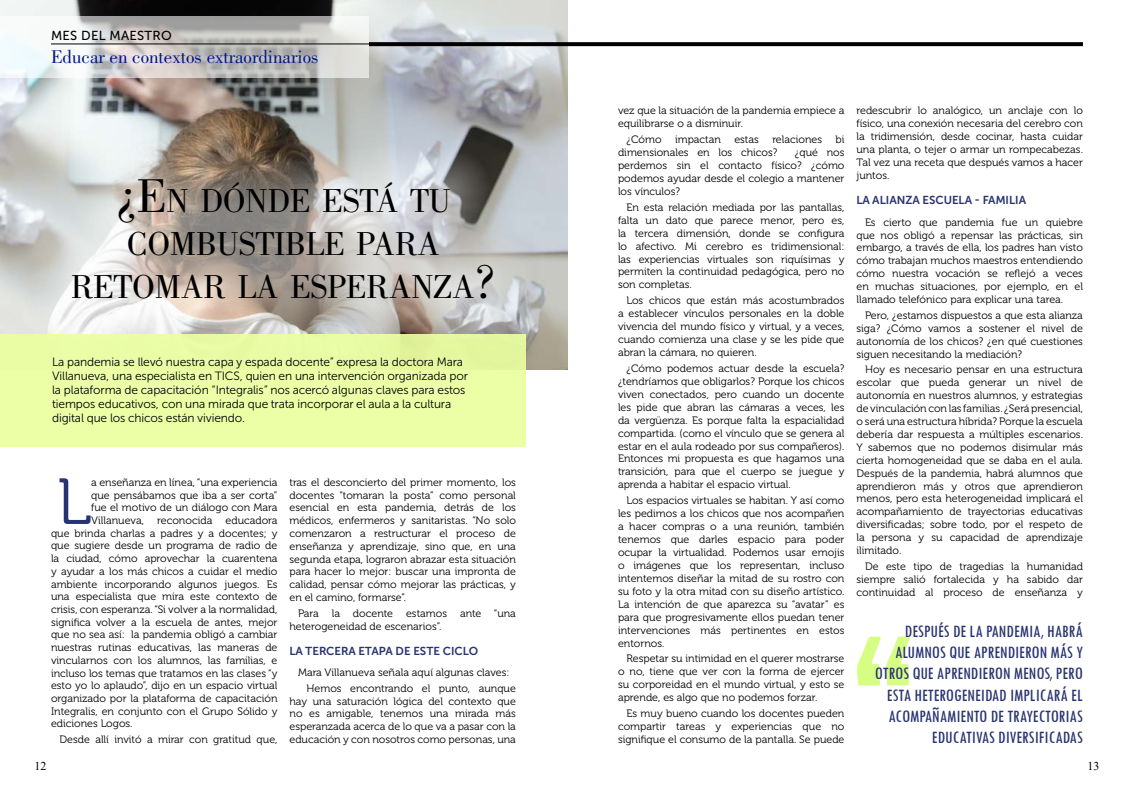
<style>
.page{position:relative;width:1134px;height:794px;background:#fff}
.page>*{position:absolute;margin:0;border:0;box-sizing:border-box;transform-origin:0 0}
.t1{font:64.9px "Museo 300";color:#283371}
.t2{font:34.3px/43px "Bodoni Std";letter-spacing:-.015em;color:#000;text-align:center}
.t3{font:19px "Bodoni Std";color:#001689}
.t4{font:condensed 18px/21.2px "Tw Cen";color:#283371;text-align:right}
.t5{font:13px "Museo Sans 500";letter-spacing:.02em;color:#000}
.t6{font:12px/14px "Museo Sans Cyrl 300";letter-spacing:-.01em;color:#000}
.t7{font:12px "Times New Roman";color:#000}
.t8{font:11.5px "Museo Sans Cyrl W03 700";color:#283371}
.t9{font:10.7px/12.9px "Museo 300";color:#000;text-align:justify}
.s1{font-size:49px}
</style>
<div class="page">
<img style="left:0;top:0;width:567px;height:370px">
<svg style="left:0;top:16px;width:369px;height:62px"></svg>
<hr style="left:51px;top:44px;width:465px;height:1px;background:#000">
<svg style="left:369px;top:42px;width:714px;height:4px;background:#090909"></svg>
<div style="left:0;top:334px;width:526px;height:112px;background:#ebffa1"></div>
<div style="left:30px;top:138px;width:505px;height:203px;background:#fff;opacity:.49"></div>
<svg style="left:857px;top:636px;width:52px;height:49px"></svg>
<p class="t5" style="left:51px;top:28px;width:122px">MES DEL MAESTRO</p>
<h3 class="t3" style="left:51px;top:46px;width:269px">Educar en contextos extraordinarios</h3>
<h2 class="t2" style="left:71px;top:180px;width:427px"><span class="s1">¿E</span>N DÓNDE ESTÁ TU<br>COMBUSTIBLE PARA<br>RETOMAR LA ESPERANZA<span class="s1">?</span></h2>
<p class="t6" style="left:52px;top:355px;width:417px">La pandemia se llevó nuestra capa y espada docente” expresa la doctora Mara Villanueva, una especialista en TICS, quien en una intervención organizada por la plataforma de capacitación “Integralis” nos acercó algunas claves para estos tiempos educativos, con una mirada que trata incorporar el aula a la cultura digital que los chicos están viviendo.</p>
<h1 class="t1" style="left:57px;top:466px;width:36px">L</h1>
<p class="t9" style="left:91px;top:476px;width:188px">a enseñanza en línea, “una experiencia</p>
<p class="t9" style="left:91px;top:488px;width:188px">que pensábamos que iba a ser corta”</p>
<p class="t9" style="left:91px;top:501px;width:188px">fue el motivo de un diálogo con Mara</p>
<p class="t9" style="left:91px;top:514px;width:188px">Villanueva, reconocida educadora</p>
<p class="t9" style="left:51px;top:527px;width:228px">que brinda charlas a padres y a docentes; y</p>
<p class="t9" style="left:51px;top:539px;width:228px">que sugiere desde un programa de radio de</p>
<p class="t9" style="left:51px;top:552px;width:228px">la ciudad, cómo aprovechar la cuarentena</p>
<p class="t9" style="left:51px;top:565px;width:228px">y ayudar a los más chicos a cuidar el medio</p>
<p class="t9" style="left:51px;top:577px;width:228px">ambiente incorporando algunos juegos. Es</p>
<p class="t9" style="left:51px;top:590px;width:228px">una especialista que mira este contexto de</p>
<p class="t9" style="left:51px;top:603px;width:228px">crisis, con esperanza. “Si volver a la normalidad,</p>
<p class="t9" style="left:51px;top:616px;width:228px">significa volver a la escuela de antes, mejor</p>
<p class="t9" style="left:51px;top:628px;width:228px">que no sea así: la pandemia obligó a cambiar</p>
<p class="t9" style="left:51px;top:641px;width:228px">nuestras rutinas educativas, las maneras de</p>
<p class="t9" style="left:51px;top:654px;width:228px">vincularnos con los alumnos, las familias, e</p>
<p class="t9" style="left:51px;top:666px;width:228px">incluso los temas que tratamos en las clases “y</p>
<p class="t9" style="left:51px;top:679px;width:228px">esto yo lo aplaudo”, dijo en un espacio virtual</p>
<p class="t9" style="left:51px;top:692px;width:228px">organizado por la plataforma de capacitación</p>
<p class="t9" style="left:51px;top:705px;width:228px">Integralis, en conjunto con el Grupo Sólido y</p>
<p class="t9" style="left:51px;top:717px;width:83px">ediciones Logos.</p>
<p class="t9" style="left:60px;top:733px;width:219px">Desde allí invitó a mirar con gratitud que,</p>
<p class="t7" style="left:35px;top:757px;width:13px">12</p>
<p class="t9" style="left:289px;top:476px;width:228px">tras el desconcierto del primer momento, los docentes “tomaran la posta” como personal esencial en esta pandemia, detrás de los médicos, enfermeros y sanitaristas. “No solo comenzaron a restructurar el proceso de enseñanza y aprendizaje, sino que, en una segunda etapa, lograron abrazar esta situación para hacer lo mejor: buscar una impronta de calidad, pensar cómo mejorar las prácticas, y en el camino, formarse”.</p>
<p class="t9" style="left:289px;top:607px;width:228px;text-indent:9px">Para la docente estamos ante “una heterogeneidad de escenarios”.</p>
<p class="t8" style="left:289px;top:644px;width:190px">LA TERCERA ETAPA DE ESTE CICLO</p>
<p class="t9" style="left:306px;top:665px;width:211px;line-height:15.6px;text-indent:-9px">Mara Villanueva señala aquí algunas claves:<br>Hemos encontrando el punto, aunque</p>
<p class="t9" style="left:289px;top:694px;width:228px">hay una saturación lógica del contexto que no es amigable, tenemos una mirada más esperanzada acerca de lo que va a pasar con la educación y con nosotros como personas, una</p>
<p class="t9" style="left:618px;top:104px;width:228px">vez que la situación de la pandemia empiece a equilibrarse o a disminuir.</p>
<p class="t9" style="left:626px;top:133px;width:37px">¿Cómo</p>
<p class="t9" style="left:675px;top:133px;width:47px">impactan</p>
<p class="t9" style="left:734px;top:133px;width:26px">estas</p>
<p class="t9" style="left:772px;top:133px;width:51px">relaciones</p>
<p class="t9" style="left:835px;top:133px;width:10px">bi</p>
<p class="t9" style="left:618px;top:146px;width:161px">dimensionales en los chicos?</p>
<p class="t9" style="left:618px;top:146px;width:228px;text-indent:177px">¿qué nos perdemos sin el contacto físico? ¿cómo podemos ayudar desde el colegio a mantener los vínculos?</p>
<p class="t9" style="left:618px;top:201px;width:228px;text-indent:9px">En esta relación mediada por las pantallas, falta un dato que parece menor, pero es, la tercera dimensión, donde se configura lo afectivo. Mi cerebro es tridimensional: las experiencias virtuales son riquísimas y permiten la continuidad pedagógica, pero no son completas.</p>
<p class="t9" style="left:618px;top:294px;width:228px;text-indent:9px">Los chicos que están más acostumbrados a establecer vínculos personales en la doble vivencia del mundo físico y virtual, y a veces, cuando comienza una clase y se les pide que abran la cámara, no quieren.</p>
<p class="t9" style="left:618px;top:362px;width:228px;text-indent:9px">¿Cómo podemos actuar desde la escuela? ¿tendríamos que obligarlos? Porque los chicos viven conectados, pero cuando un docente les pide que abran las cámaras a veces, les da vergüenza. Es porque falta la espacialidad compartida. (como el vínculo que se genera al estar en el aula rodeado por sus compañeros).<br>Entonces mi propuesta es que hagamos una transición, para que el cuerpo se juegue y aprenda a habitar el espacio virtual.</p>
<p class="t9" style="left:618px;top:494px;width:228px;text-indent:9px">Los espacios virtuales se habitan. Y así como les pedimos a los chicos que nos acompañen a hacer compras o a una reunión, también tenemos que darles espacio para poder ocupar la virtualidad. Podemos usar emojis o imágenes que los representan, incluso intentemos diseñar la mitad de su rostro con su foto y la otra mitad con su diseño artístico.<br>La intención de que aparezca su “avatar” es para que progresivamente ellos puedan tener intervenciones más pertinentes en estos entornos.</p>
<p class="t9" style="left:618px;top:652px;width:228px;text-indent:9px">Respetar su intimidad en el querer mostrarse o no, tiene que ver con la forma de ejercer su corporeidad en el mundo virtual, y esto se aprende, es algo que no podemos forzar.</p>
<p class="t9" style="left:618px;top:707px;width:228px;text-indent:9px">Es muy bueno cuando los docentes pueden compartir tareas y experiencias que no signifique el consumo de la pantalla. Se puede</p>
<p class="t9" style="left:856px;top:104px;width:228px">redescubrir lo analógico, un anclaje con lo físico, una conexión necesaria del cerebro con la tridimensión, desde cocinar, hasta cuidar una planta, o tejer o armar un rompecabezas.<br>Tal vez una receta que después vamos a hacer juntos.</p>
<p class="t8" style="left:856px;top:194px;width:171px">LA ALIANZA ESCUELA - FAMILIA</p>
<p class="t9" style="left:856px;top:216px;width:228px;text-indent:9px">Es cierto que pandemia fue un quiebre que nos obligó a repensar las prácticas, sin embargo, a través de ella, los padres han visto cómo trabajan muchos maestros entendiendo cómo nuestra vocación se reflejó a veces en muchas situaciones, por ejemplo, en el llamado telefónico para explicar una tarea.</p>
<p class="t9" style="left:856px;top:309px;width:228px;text-indent:9px">Pero, ¿estamos dispuestos a que esta alianza siga? ¿Cómo vamos a sostener el nivel de autonomía de los chicos? ¿en qué cuestiones siguen necesitando la mediación?</p>
<p class="t9" style="left:856px;top:363px;width:228px;text-indent:9px">Hoy es necesario pensar en una estructura escolar que pueda generar un nivel de autonomía en nuestros alumnos, y estrategias de vinculación con las familias. ¿Será presencial, o será una estructura híbrida? Porque la escuela debería dar respuesta a múltiples escenarios.<br>Y sabemos que no podemos disimular más cierta homogeneidad que se daba en el aula.<br>Después de la pandemia, habrá alumnos que aprendieron más y otros que aprendieron menos, pero esta heterogeneidad implicará el acompañamiento de trayectorias educativas diversificadas; sobre todo, por el respeto de la persona y su capacidad de aprendizaje ilimitado.</p>
<p class="t9" style="left:856px;top:560px;width:228px;text-indent:9px">De este tipo de tragedias la humanidad siempre salió fortalecida y ha sabido dar continuidad al proceso de enseñanza y</p>
<h3 class="t4" style="left:875px;top:620px;width:209px">DESPUÉS DE LA PANDEMIA, HABRÁ<br>ALUMNOS QUE APRENDIERON MÁS Y<br>OTROS QUE APRENDIERON MENOS, PERO<br>ESTA HETEROGENEIDAD IMPLICARÁ EL<br>ACOMPAÑAMIENTO DE TRAYECTORIAS<br>EDUCATIVAS DIVERSIFICADAS</h3>
<p class="t7" style="left:1087px;top:757px;width:13px">13</p>
</div>
